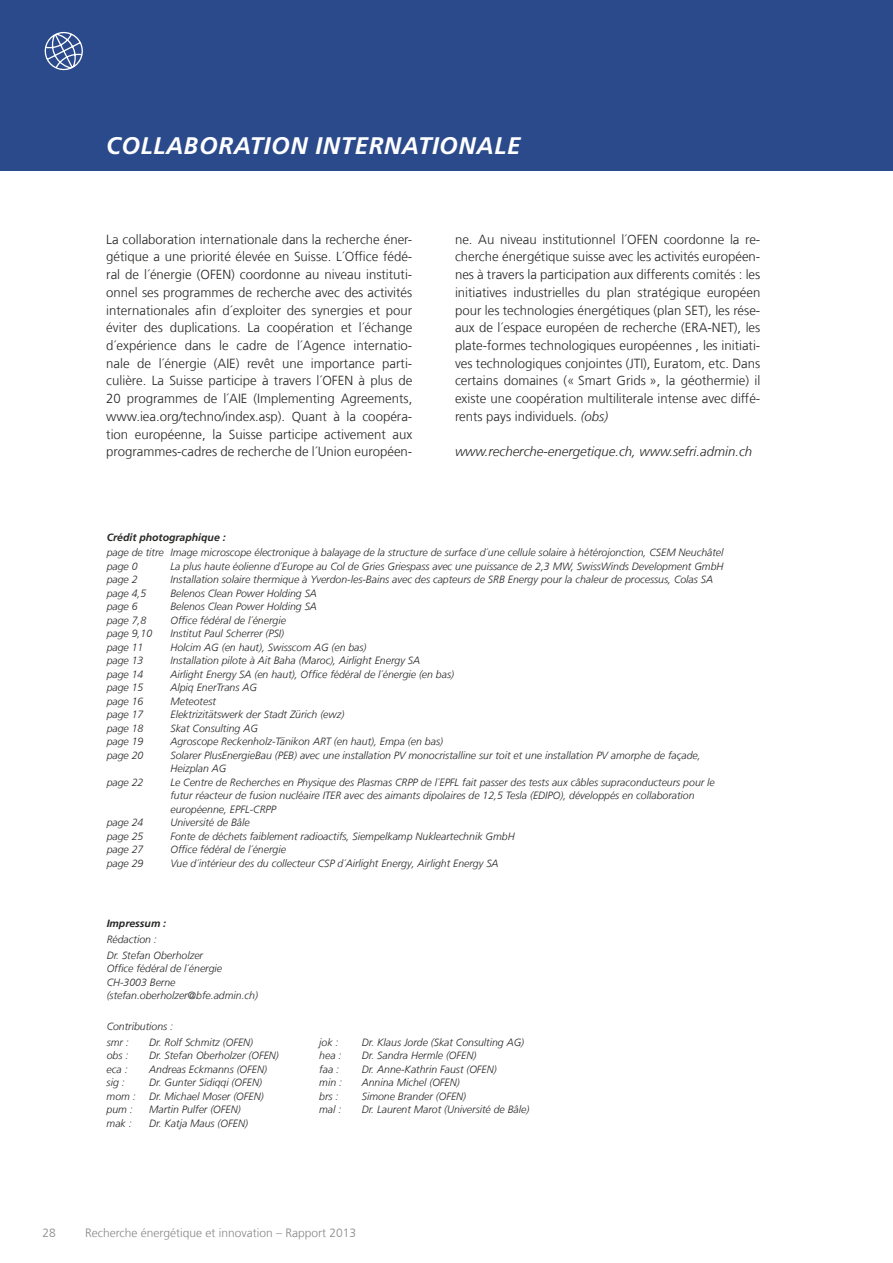
<style>
.page{position:relative;width:893px;height:1263px;background:#fff}
.page>*{position:absolute;margin:0;border:0;box-sizing:border-box;transform-origin:0 0}
.t1{font:italic 700 24px "Frutiger LT Com";letter-spacing:.025em;color:#fff}
.t2{font:300 13.2px/17.7px "Frutiger LT Com";color:#272726;text-align:justify}
.t3{font:italic 300 13.2px "Frutiger LT Com";color:#272726}
.t4{font:300 12px "Frutiger LT Com";color:#868786}
.t5{font:italic 300 10.5px/13.5px "Frutiger LT Com";color:#272726}
.t6{font:italic 700 10.5px "Frutiger LT Com";color:#272726}
.s1{font-style:italic}
</style>
<div class="page">
<div style="left:0;top:0;width:893px;height:170px;background:#2a4a8b"></div>
<svg style="left:45px;top:32px;width:38px;height:38px"></svg>
<h1 class="t1" style="left:106px;top:131px;width:416px">COLLABORATION INTERNATIONALE</h1>
<p class="t2" style="left:106px;top:230px;width:308px">La collaboration internationale dans la recherche éner&shy;gétique a une priorité élevée en Suisse. L´Office fédé&shy;ral de l´énergie (OFEN) coordonne au niveau instituti&shy;onnel ses programmes de recherche avec des activités internationales afin d´exploiter des synergies et pour éviter des duplications. La coopération et l´échange d´expérience dans le cadre de l´Agence internatio&shy;nale de l´énergie (AIE) revêt une importance parti&shy;culière. La Suisse participe à travers l´OFEN à plus de 20 programmes de l´AIE (Implementing Agreements, www.iea.org/techno/index.asp). Quant à la coopéra&shy;tion européenne, la Suisse participe activement aux programmes-cadres de recherche de l´Union européen-</p>
<p class="t2" style="left:455px;top:230px;width:307px">ne. Au niveau institutionnel l´OFEN coordonne la re&shy;cherche énergétique suisse avec les activités européen&shy;nes à travers la participation aux differents comités : les initiatives industrielles du plan stratégique européen pour les technologies énergétiques (plan SET), les rése&shy;aux de l´espace européen de recherche (ERA-NET), les plate-formes technologiques européennes , les initiati&shy;ves technologiques conjointes (JTI), Euratom, etc. Dans certains domaines (« Smart Grids », la géothermie) il existe une coopération multiliterale intense avec diffé&shy;rents pays individuels. <span class="s1">(obs)</span></p>
<p class="t3" style="left:455px;top:444px;width:299px">www.recherche-energetique.ch, www.sefri.admin.ch</p>
<p class="t6" style="left:107px;top:531px;width:121px">Crédit photographique :</p>
<p class="t5" style="left:107px;top:546px;width:618px">page de titre Image microscope électronique à balayage de la structure de surface d´une cellule solaire à hétérojonction, CSEM Neuchâtel page 0</p>
<p class="t5" style="left:170px;top:559px;width:555px">La plus haute éolienne d´Europe au Col de Gries Griespass avec une puissance de 2,3 MW, SwissWinds Development GmbH</p>
<p class="t5" style="left:107px;top:573px;width:32px">page 2</p>
<p class="t5" style="left:170px;top:573px;width:544px">Installation solaire thermique à Yverdon-les-Bains avec des capteurs de SRB Energy pour la chaleur de processus, Colas SA</p>
<p class="t5" style="left:107px;top:586px;width:41px">page 4,5</p>
<p class="t5" style="left:170px;top:586px;width:148px">Belenos Clean Power Holding SA</p>
<p class="t5" style="left:107px;top:600px;width:32px">page 6</p>
<p class="t5" style="left:170px;top:600px;width:148px">Belenos Clean Power Holding SA</p>
<p class="t5" style="left:107px;top:613px;width:41px">page 7,8</p>
<p class="t5" style="left:170px;top:613px;width:117px">Office fédéral de l´énergie</p>
<p class="t5" style="left:107px;top:627px;width:47px">page 9,10</p>
<p class="t5" style="left:170px;top:627px;width:115px">Institut Paul Scherrer (PSI)</p>
<p class="t5" style="left:107px;top:640px;width:38px">page 11</p>
<p class="t5" style="left:170px;top:640px;width:198px">Holcim AG (en haut), Swisscom AG (en bas)</p>
<p class="t5" style="left:107px;top:654px;width:38px">page 13</p>
<p class="t5" style="left:170px;top:654px;width:251px">Installation pilote à Ait Baha (Maroc), Airlight Energy SA</p>
<p class="t5" style="left:107px;top:667px;width:38px">page 14</p>
<p class="t5" style="left:170px;top:667px;width:285px">Airlight Energy SA (en haut), Office fédéral de l´énergie (en bas)</p>
<p class="t5" style="left:107px;top:681px;width:38px">page 15</p>
<p class="t5" style="left:170px;top:681px;width:88px">Alpiq EnerTrans AG</p>
<p class="t5" style="left:107px;top:694px;width:38px">page 16</p>
<p class="t5" style="left:170px;top:694px;width:47px">Meteotest</p>
<p class="t5" style="left:107px;top:708px;width:38px">page 17</p>
<p class="t5" style="left:170px;top:708px;width:175px">Elektrizitätswerk der Stadt Zürich (ewz)</p>
<p class="t5" style="left:107px;top:721px;width:38px">page 18</p>
<p class="t5" style="left:170px;top:721px;width:89px">Skat Consulting AG</p>
<p class="t5" style="left:107px;top:735px;width:38px">page 19</p>
<p class="t5" style="left:170px;top:735px;width:274px">Agroscope Reckenholz-Tänikon ART (en haut), Empa (en bas)</p>
<p class="t5" style="left:107px;top:748px;width:38px">page 20</p>
<p class="t5" style="left:170px;top:748px;width:532px">Solarer PlusEnergieBau (PEB) avec une installation PV monocristalline sur toit et une installation PV amorphe de façade,<br>Heizplan AG</p>
<p class="t5" style="left:107px;top:775px;width:38px">page 22</p>
<p class="t5" style="left:170px;top:775px;width:546px">Le Centre de Recherches en Physique des Plasmas CRPP de l´EPFL fait passer des tests aux câbles supraconducteurs pour le futur réacteur de fusion nucléaire ITER avec des aimants dipolaires de 12,5 Tesla (EDIPO), développés en collaboration européenne, EPFL-CRPP</p>
<p class="t5" style="left:107px;top:816px;width:38px">page 24</p>
<p class="t5" style="left:170px;top:816px;width:81px">Université de Bâle</p>
<p class="t5" style="left:107px;top:829px;width:38px">page 25</p>
<p class="t5" style="left:170px;top:829px;width:346px">Fonte de déchets faiblement radioactifs, Siempelkamp Nukleartechnik GmbH</p>
<p class="t5" style="left:107px;top:843px;width:38px">page 27</p>
<p class="t5" style="left:170px;top:843px;width:117px">Office fédéral de l´énergie</p>
<p class="t5" style="left:107px;top:856px;width:38px">page 29</p>
<p class="t5" style="left:170px;top:856px;width:330px">Vue d´intérieur des du collecteur CSP d´Airlight Energy, Airlight Energy SA</p>
<p class="t6" style="left:107px;top:917px;width:61px">Impressum :</p>
<p class="t5" style="left:107px;top:931px;width:98px;line-height:15.6px">Rédaction :<br>Dr. Stefan Oberholzer</p>
<p class="t5" style="left:107px;top:962px;width:153px">Office fédéral de l´énergie<br>CH-3003 Berne (stefan.oberholzer@bfe.admin.ch)</p>
<p class="t5" style="left:107px;top:1019px;width:68px;line-height:15.6px">Contributions : smr :</p>
<p class="t5" style="left:149px;top:1035px;width:106px">Dr. Rolf Schmitz (OFEN)</p>
<p class="t5" style="left:319px;top:1035px;width:21px">jok :</p>
<p class="t5" style="left:362px;top:1035px;width:164px">Dr. Klaus Jorde (Skat Consulting AG)</p>
<p class="t5" style="left:107px;top:1049px;width:23px">obs :</p>
<p class="t5" style="left:149px;top:1049px;width:131px">Dr. Stefan Oberholzer (OFEN)</p>
<p class="t5" style="left:319px;top:1049px;width:24px">hea :</p>
<p class="t5" style="left:362px;top:1049px;width:116px">Dr. Sandra Hermle (OFEN)</p>
<p class="t5" style="left:107px;top:1062px;width:22px">eca :</p>
<p class="t5" style="left:149px;top:1062px;width:119px">Andreas Eckmanns (OFEN)</p>
<p class="t5" style="left:319px;top:1062px;width:21px">faa :</p>
<p class="t5" style="left:362px;top:1062px;width:136px">Dr. Anne-Kathrin Faust (OFEN)</p>
<p class="t5" style="left:107px;top:1076px;width:20px">sig :</p>
<p class="t5" style="left:149px;top:1076px;width:114px">Dr. Gunter Sidiqqi (OFEN)</p>
<p class="t5" style="left:319px;top:1076px;width:24px">min :</p>
<p class="t5" style="left:362px;top:1076px;width:100px">Annina Michel (OFEN)</p>
<p class="t5" style="left:107px;top:1089px;width:31px">mom :</p>
<p class="t5" style="left:149px;top:1089px;width:116px">Dr. Michael Moser (OFEN)</p>
<p class="t5" style="left:319px;top:1089px;width:21px">brs :</p>
<p class="t5" style="left:362px;top:1089px;width:106px">Simone Brander (OFEN)</p>
<p class="t5" style="left:107px;top:1103px;width:28px">pum :</p>
<p class="t5" style="left:149px;top:1103px;width:93px">Martin Pulfer (OFEN)</p>
<p class="t5" style="left:319px;top:1103px;width:24px">mal :</p>
<p class="t5" style="left:362px;top:1103px;width:169px">Dr. Laurent Marot (Université de Bâle)</p>
<p class="t5" style="left:107px;top:1116px;width:27px">mak :</p>
<p class="t5" style="left:149px;top:1116px;width:100px">Dr. Katja Maus (OFEN)</p>
<p class="t4" style="left:43px;top:1226px;width:15px">28</p>
<p class="t4" style="left:85px;top:1226px;width:273px">Recherche énergétique et innovation – Rapport 2013</p>
</div>
